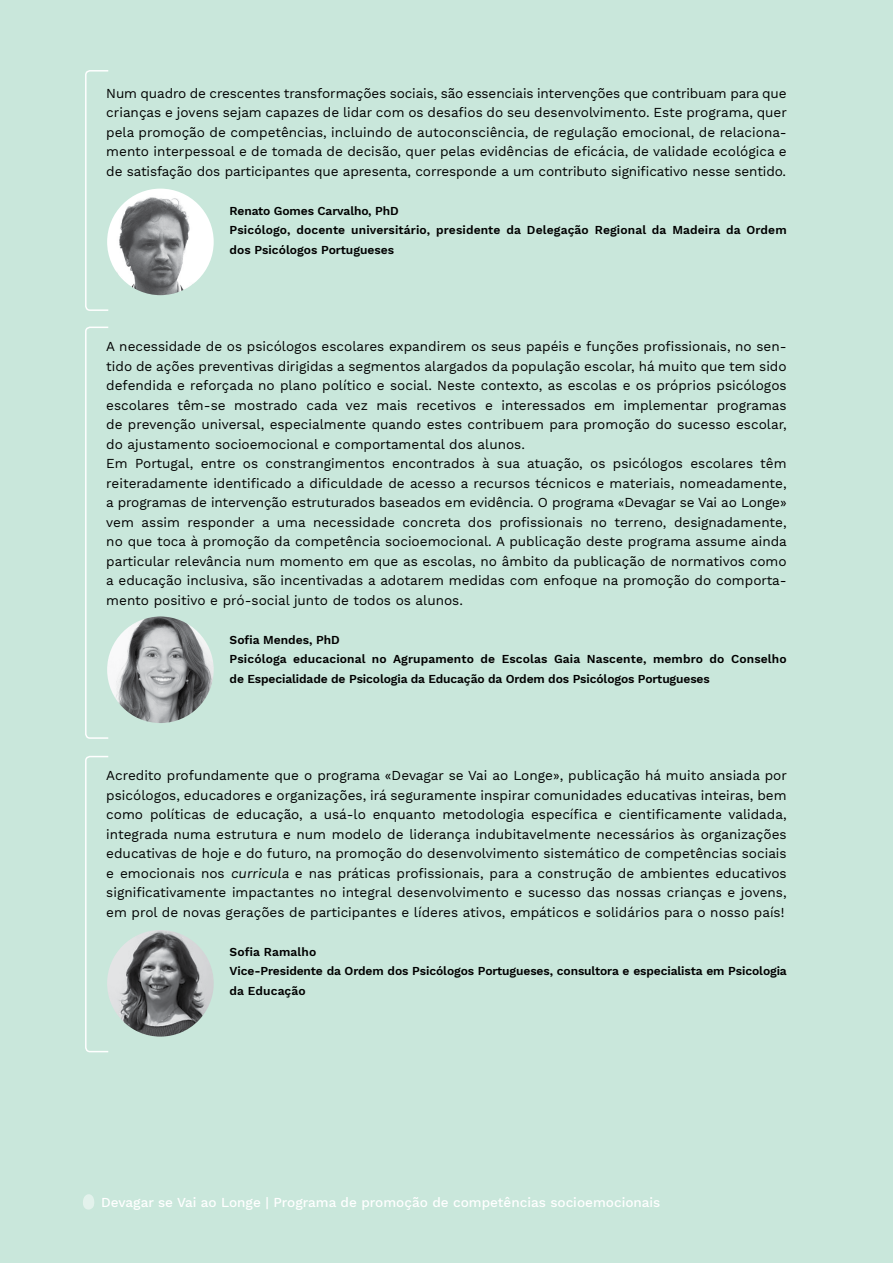
<style>
.page{position:relative;width:893px;height:1263px;background:#c9e7db}
.page>*{position:absolute;margin:0;border:0;box-sizing:border-box;transform-origin:0 0}
.t1{font:13.5px/19.5px "Work Sans";color:#000;text-align:justify}
.t2{font:500 13.5px "Work Sans";color:#fff}
.t3{font:600 12px/19.5px "Work Sans";color:#000}
</style>
<div class="page">
<img style="left:107px;top:616px;width:107px;height:107px;border-radius:53px">
<img style="left:107px;top:930px;width:107px;height:106px;border-radius:53px">
<img style="left:107px;top:189px;width:107px;height:106px;border-radius:53px">
<svg style="left:85px;top:70px;width:25px;height:241px"></svg>
<svg style="left:85px;top:326px;width:25px;height:413px"></svg>
<svg style="left:85px;top:756px;width:25px;height:297px"></svg>
<svg style="left:83px;top:1194px;width:11px;height:15px"></svg>
<p class="t1" style="left:106px;top:84px;width:682px">Num quadro de crescentes transformações sociais, são essenciais intervenções que contribuam para que crianças e jovens sejam capazes de lidar com os desafios do seu desenvolvimento. Este programa, quer pela promoção de competências, incluindo de autoconsciência, de regulação emocional, de relaciona&shy;mento interpessoal e de tomada de decisão, quer pelas evidências de eficácia, de validade ecológica e de satisfação dos participantes que apresenta, corresponde a um contributo significativo nesse sentido.</p>
<p class="t3" style="left:230px;top:201px;width:559px">Renato Gomes Carvalho, PhD<br>Psicólogo, docente universitário, presidente da Delegação Regional da Madeira da Ordem dos Psicólogos Portugueses</p>
<p class="t1" style="left:106px;top:337px;width:682px;text-align:left">A necessidade de os psicólogos escolares expandirem os seus papéis e funções profissionais, no sen&shy;tido de ações preventivas dirigidas a segmentos alargados da população escolar, há muito que tem sido defendida e reforçada no plano político e social. Neste contexto, as escolas e os próprios psicólogos escolares têm-se mostrado cada vez mais recetivos e interessados em implementar programas de prevenção universal, especialmente quando estes contribuem para promoção do sucesso escolar, do ajustamento socioemocional e comportamental dos alunos.<br>Em Portugal, entre os constrangimentos encontrados à sua atuação, os psicólogos escolares têm reiteradamente identificado a dificuldade de acesso a recursos técnicos e materiais, nomeadamente, a programas de intervenção estruturados baseados em evidência. O programa «Devagar se Vai ao Longe» vem assim responder a uma necessidade concreta dos profissionais no terreno, designadamente, no que toca à promoção da competência socioemocional. A publicação deste programa assume ainda particular relevância num momento em que as escolas, no âmbito da publicação de normativos como a educação inclusiva, são incentivadas a adotarem medidas com enfoque na promoção do comporta&shy;mento positivo e pró-social junto de todos os alunos.</p>
<p class="t3" style="left:230px;top:630px;width:559px">Sofia Mendes, PhD<br>Psicóloga educacional no Agrupamento de Escolas Gaia Nascente, membro do Conselho de Especialidade de Psicologia da Educação da Ordem dos Psicólogos Portugueses</p>
<p class="t1" style="left:106px;top:766px;width:682px">Acredito profundamente que o programa «Devagar se Vai ao Longe», publicação há muito ansiada por psicólogos, educadores e organizações, irá seguramente inspirar comunidades educativas inteiras, bem como políticas de educação, a usá-lo enquanto metodologia específica e cientificamente validada, integrada numa estrutura e num modelo de liderança indubitavelmente necessários às organizações educativas de hoje e do futuro, na promoção do desenvolvimento sistemático de competências sociais e emocionais nos curricula e nas práticas profissionais, para a construção de ambientes educativos significativamente impactantes no integral desenvolvimento e sucesso das nossas crianças e jovens, em prol de novas gerações de participantes e líderes ativos, empáticos e solidários para o nosso país!</p>
<p class="t3" style="left:230px;top:942px;width:559px">Sofia Ramalho<br>Vice-Presidente da Ordem dos Psicólogos Portugueses, consultora e especialista em Psicologia da Educação</p>
<p class="t2" style="left:101px;top:1194px;width:561px">Devagar se Vai ao Longe | Programa de promoção de competências socioemocionais</p>
</div>
